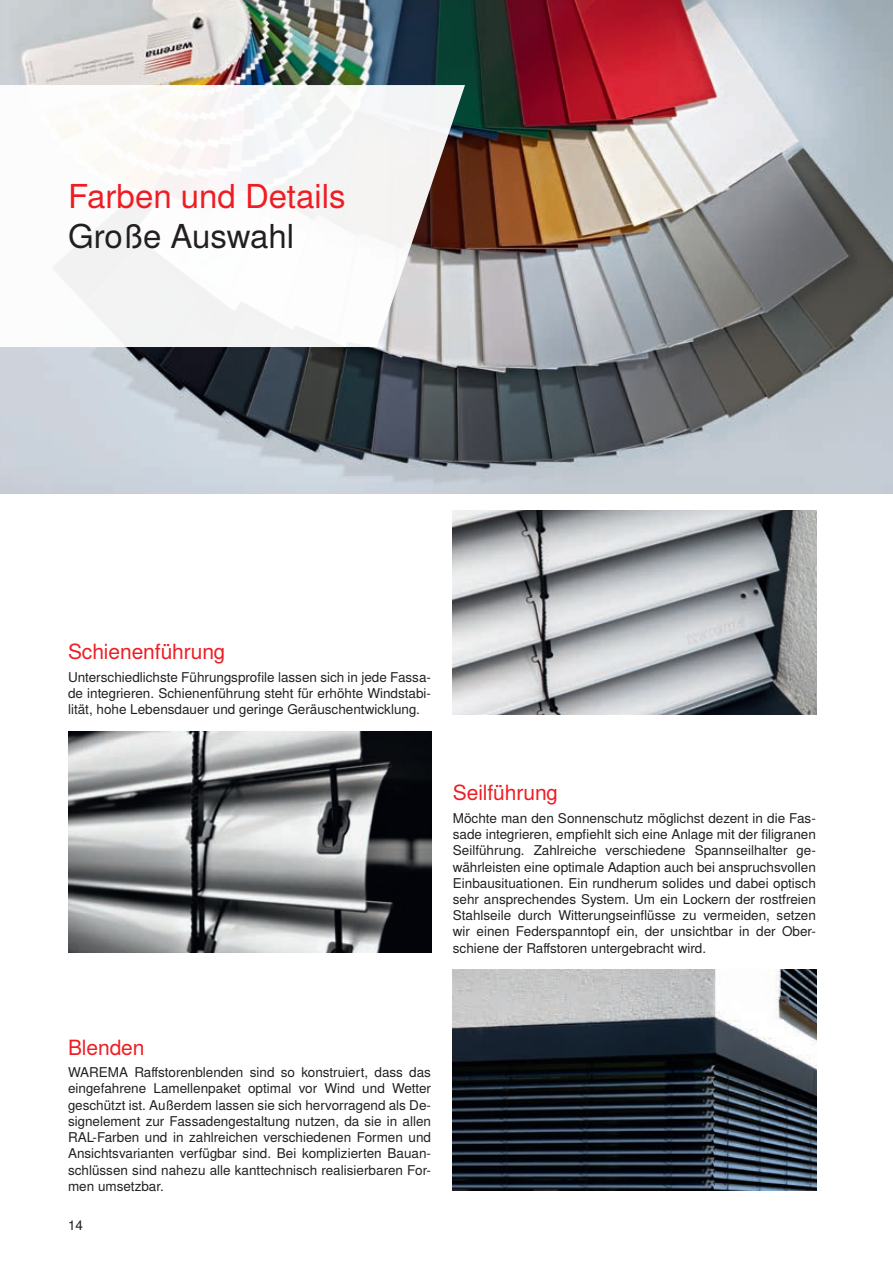
<style>
.page{position:relative;width:893px;height:1263px;background:#fff}
.page>*{position:absolute;margin:0;border:0;box-sizing:border-box;transform-origin:0 0}
.t1{font:33px "Nimbus San LOT";color:#ee1d23}
.t2{font:33px "Nimbus San LOT";color:#231f20}
.t3{font:21px "Nimbus San LOT";letter-spacing:-.005em;color:#ee1d23}
.t4{font:13.5px/16.2px "Nimbus San LOT";color:#231f20;text-align:justify}
</style>
<div class="page">
<img style="left:68px;top:731px;width:364px;height:221px">
<img style="left:453px;top:969px;width:363px;height:222px">
<img style="left:453px;top:510px;width:363px;height:204px">
<img style="left:0;top:0;width:893px;height:493px">
<svg style="left:0;top:85px;width:465px;height:262px"></svg>
<h1 class="t1" style="left:68px;top:177px;width:279px">Farben und Details</h1>
<h1 class="t2" style="left:68px;top:216px;width:228px">Große Auswahl</h1>
<h2 class="t3" style="left:68px;top:639px;width:159px">Schienenführung</h2>
<p class="t4" style="left:68px;top:669px;width:364px">Unterschiedlichste Führungsprofile lassen sich in jede Fassa&shy;de integrieren. Schienenführung steht für erhöhte Windstabi&shy;lität, hohe Lebensdauer und geringe Geräuschentwicklung.</p>
<h2 class="t3" style="left:453px;top:780px;width:107px">Seilführung</h2>
<p class="t4" style="left:453px;top:810px;width:365px">Möchte man den Sonnenschutz möglichst dezent in die Fas&shy;sade integrieren, empfiehlt sich eine Anlage mit der filigranen Seilführung. Zahlreiche verschiedene Spannseilhalter ge&shy;währleisten eine optimale Adaption auch bei anspruchsvollen Einbausituationen. Ein rundherum solides und dabei optisch sehr ansprechendes System. Um ein Lockern der rostfreien Stahlseile durch Witterungseinflüsse zu vermeiden, setzen wir einen Federspanntopf ein, der unsichtbar in der Ober&shy;schiene der Raffstoren untergebracht wird.</p>
<h2 class="t3" style="left:68px;top:1035px;width:78px">Blenden</h2>
<p class="t4" style="left:68px;top:1065px;width:365px">WAREMA Raffstorenblenden sind so konstruiert, dass das eingefahrene Lamellenpaket optimal vor Wind und Wetter geschützt ist. Außerdem lassen sie sich hervorragend als De&shy;signelement zur Fassadengestaltung nutzen, da sie in allen RAL-Farben und in zahlreichen verschiedenen Formen und Ansichtsvarianten verfügbar sind. Bei komplizierten Bauan&shy;schlüssen sind nahezu alle kanttechnisch realisierbaren For&shy;men umsetzbar.</p>
<p class="t4" style="left:68px;top:1217px;width:17px">14</p>
</div>
